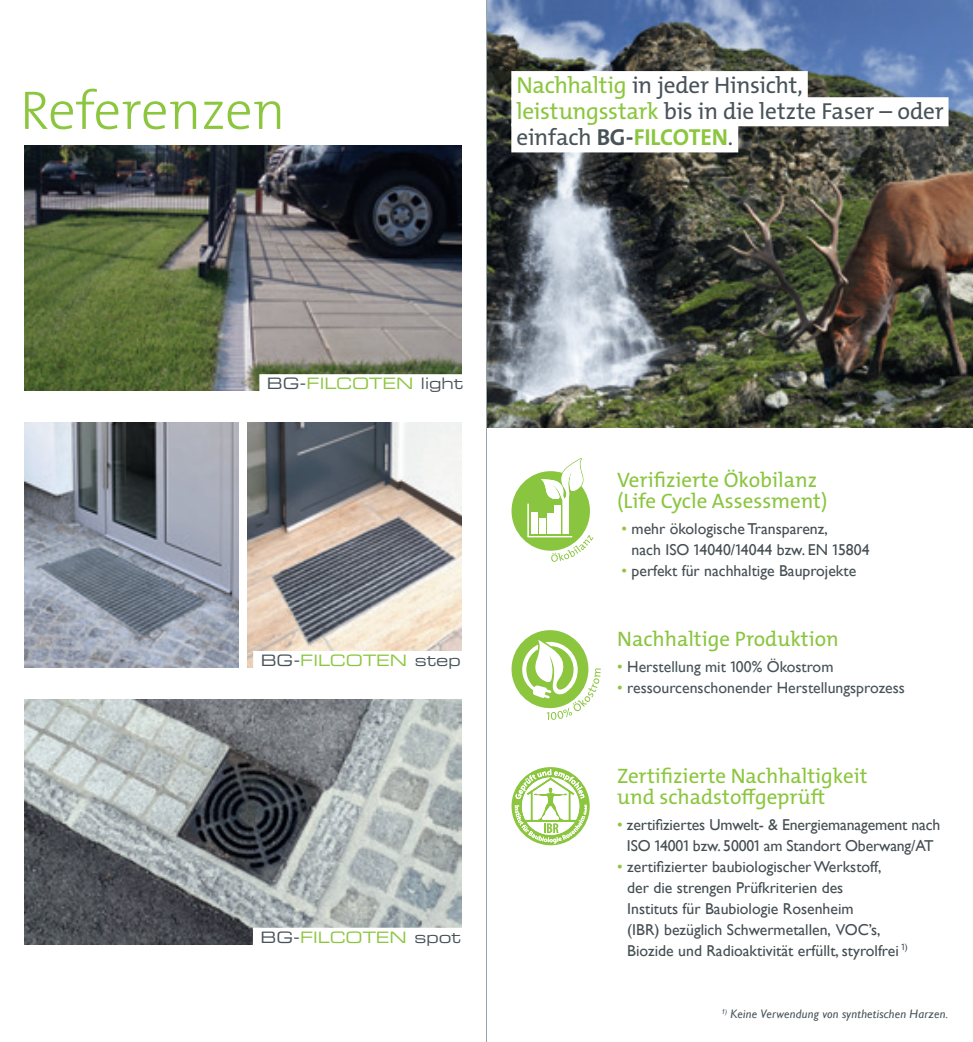
<style>
.page{position:relative;width:973px;height:1042px;background:#fff}
.page>*{position:absolute;margin:0;border:0;box-sizing:border-box;transform-origin:0 0}
.t1{font:300 54.77px "The Mix E2 s";color:#8bc63e}
.t2{font:23.28px/26.1px "The Mix E2 s";letter-spacing:-.01em;color:#475359}
.t3{font:21px/21px "The Mix E2 s";color:#8ac53f}
.t4{font:21px/21px "The Mix E2 s";color:#8bc63e}
.t5{font:15.75px/21px "Gill Sans";color:#454e52}
.t6{font:15.75px "Gill Sans";color:#475359}
.t7{font:15.75px "Eurostile LTCE Extended Two";color:#8bc63e}
.t8{font:15.75px "Eurostile LTCE Extended Two";color:#475359}
.t9{font:italic 12.25px "Gill Sans";letter-spacing:.02em;color:#475359}
.s1{color:#8bc63e}
.s2{font-weight:700}
.s3{font-weight:700;color:#8bc63e}
.s4{color:#475359}
.s5{color:#8fc53e}
.s6{font-family:"The Mix E2 s"}
</style>
<div class="page">
<img style="left:487px;top:0;width:485px;height:428px">
<div style="left:511px;top:71px;width:296px;height:29px;background:#fff"></div>
<div style="left:511px;top:97px;width:437px;height:29px;background:#fff"></div>
<div style="left:511px;top:123px;width:227px;height:29px;background:#fff"></div>
<svg style="left:511px;top:458px;width:82px;height:104px"></svg>
<svg style="left:511px;top:767px;width:78px;height:78px"></svg>
<div style="left:511px;top:630px;width:77px;height:78px;background:#8bc63e;border-radius:50%"></div>
<svg style="left:522px;top:640px;width:78px;height:80px"></svg>
<img style="left:25px;top:422px;width:436px;height:245px">
<img style="left:25px;top:699px;width:436px;height:245px">
<div style="left:253px;top:927px;width:213px;height:21px;background:#fff"></div>
<img style="left:25px;top:146px;width:436px;height:244px">
<div style="left:259px;top:374px;width:211px;height:21px;background:#fff"></div>
<div style="left:253px;top:651px;width:213px;height:21px;background:#fff"></div>
<div style="left:239px;top:416px;width:8px;height:258px;background:#fff"></div>
<hr style="left:486px;top:0;width:1px;height:1042px;background:#9aa4ab">
<h1 class="t1" style="left:20px;top:75px;width:267px">Referenzen</h1>
<h2 class="t2" style="left:516px;top:72px;width:429px"><span class="s1">Nachhaltig</span> in jeder Hinsicht, <span class="s1">leistungsstark</span> bis in die letzte Faser – oder einfach <span class="s2">BG-</span><span class="s3">FILCOTEN</span>.</h2>
<p class="t8" style="left:267px;top:372px;width:198px">BG-<span class="s1">FILCOTEN</span> light</p>
<p class="t7" style="left:261px;top:649px;width:201px"><span class="s4">BG-</span>FILCOTEN <span class="s4">step</span></p>
<p class="t7" style="left:260px;top:926px;width:202px"><span class="s4">BG-</span>FILCOTEN <span class="s4">spot</span></p>
<h3 class="t3" style="left:617px;top:470px;width:212px">Verifizierte Ökobilanz (Life Cycle Assessment)</h3>
<p class="t5" style="left:631px;top:519px;width:239px;text-indent:-10px"><span class="s5">•</span> mehr ökologische Transparenz,<br>nach ISO <span class="s6">1</span>4040/<span class="s6">1</span>4044 bzw. EN <span class="s6">1</span>5804</p>
<p class="t5" style="left:621px;top:561px;width:236px"><span class="s5">•</span> perfekt für nachhaltige Bauprojekte</p>
<h3 class="t3" style="left:617px;top:628px;width:223px">Nachhaltige Produktion</h3>
<p class="t6" style="left:617px;top:657px;width:218px"><span class="s5">•</span> Herstellung mit <span class="s6">1</span>00% Ökostrom</p>
<p class="t6" style="left:617px;top:678px;width:289px"><span class="s5">•</span> ressourcenschonender Herstellungsprozess</p>
<h3 class="t4" style="left:617px;top:765px;width:252px">Zertifizierte Nachhaltigkeit und schadstoffgeprüft</h3>
<p class="t5" style="left:617px;top:814px;width:324px;text-align:center"><span class="s5">•</span> zertifiziertes Umwelt- &amp; Energiemanagement nach<br>ISO <span class="s6">1</span>400<span class="s6">1</span> bzw. 5000<span class="s6">1</span> am Standort Oberwang/AT</p>
<p class="t5" style="left:627px;top:856px;width:282px;text-indent:-10px"><span class="s5">•</span> zertifizierter baubiologischer Werkstoff,<br>der die strengen Prüfkriterien des<br>Instituts für Baubiologie Rosenheim<br>(IBR) bezüglich Schwermetallen, VOC’s, Biozide und Radioaktivität erfüllt, styrolfrei <sup>1</sup><sup>)</sup></p>
<p class="t9" style="left:721px;top:1006px;width:228px"><sup>1</sup><sup>)</sup> Keine Verwendung von synthetischen Harzen.</p>
</div>
